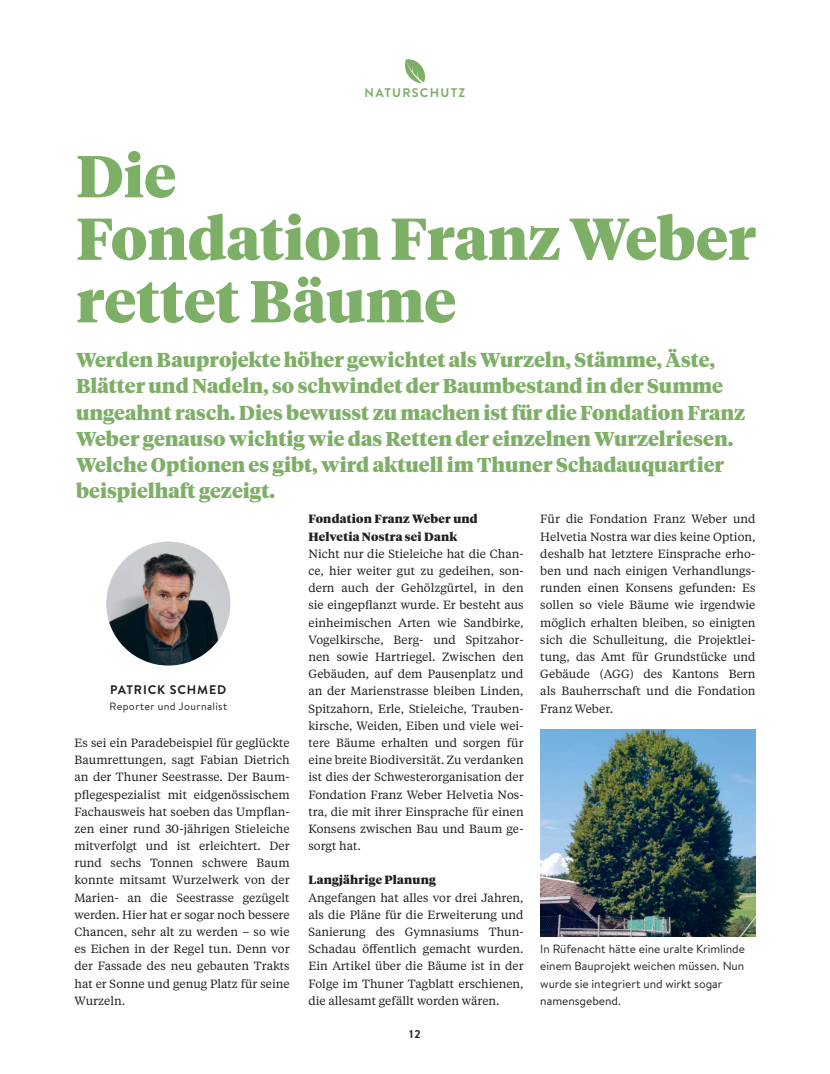
<style>
.page{position:relative;width:830px;height:1074px;background:#fff}
.page>*{position:absolute;margin:0;border:0;box-sizing:border-box;transform-origin:0 0}
.t1{font:900 58.75px/62.5px "Tiempos Headline";color:#7eaf66}
.t2{font:900 20px/26.2px "Tiempos Headline";color:#7eaf66}
.t3{font:700 12.5px "Brandon Text";letter-spacing:.07em;color:#231f20}
.t4{font:700 12.5px "Brandon Text";letter-spacing:.1em;color:#7eaf66}
.t5{font:11.88px/17.2px "Tiempos Text";color:#231f20;text-align:justify}
.t6{font:11.88px/17.2px "Brandon Text";color:#231f20}
.t7{font:900 11.88px/17.2px "Tiempos Headline";letter-spacing:.02em;color:#231f20}
.t8{font:700 11.25px "Brandon Text";color:#231f20}
.t9{font:10.62px "Brandon Text";letter-spacing:.04em;color:#231f20}
</style>
<div class="page">
<svg style="left:405px;top:59px;width:20px;height:24px"></svg>
<img style="left:106px;top:541px;width:124px;height:124px;border-radius:62px">
<img style="left:540px;top:729px;width:215px;height:207px">
<p class="t4" style="left:364px;top:83px;width:102px">NATURSCHUTZ</p>
<h1 class="t1" style="left:76px;top:143px;width:681px">Die<br>Fondation Franz Weber rettet Bäume</h1>
<p class="t2" style="left:76px;top:346px;width:670px">Werden Bauprojekte höher gewichtet als Wurzeln, Stämme, Äste, Blätter und Nadeln, so schwindet der Baumbestand in der Summe ungeahnt rasch. Dies bewusst zu machen ist für die Fondation Franz Weber genauso wichtig wie das Retten der einzelnen Wurzelriesen.<br>Welche Optionen es gibt, wird aktuell im Thuner Schadauquartier beispielhaft gezeigt.</p>
<p class="t3" style="left:110px;top:681px;width:118px">PATRICK SCHMED</p>
<p class="t9" style="left:109px;top:698px;width:119px">Reporter und Journalist</p>
<p class="t5" style="left:74px;top:733px;width:216px">Es sei ein Paradebeispiel für geglückte Baumrettungen, sagt Fabian Dietrich an der Thuner Seestrasse. Der Baum&shy;pflegespezialist mit eidgenössischem Fachausweis hat soeben das Umpflan&shy;zen einer rund 30-jährigen Stieleiche mitverfolgt und ist erleichtert. Der rund sechs Tonnen schwere Baum konnte mitsamt Wurzelwerk von der Marien- an die Seestrasse gezügelt werden. Hier hat er sogar noch bessere Chancen, sehr alt zu werden – so wie es Eichen in der Regel tun. Denn vor der Fassade des neu gebauten Trakts hat er Sonne und genug Platz für seine Wurzeln.</p>
<p class="t7" style="left:308px;top:510px;width:171px">Fondation Franz Weber und<br>Helvetia Nostra sei Dank</p>
<p class="t5" style="left:308px;top:544px;width:216px">Nicht nur die Stieleiche hat die Chan&shy;ce, hier weiter gut zu gedeihen, son&shy;dern auch der Gehölzgürtel, in den sie eingepflanzt wurde. Er besteht aus einheimischen Arten wie Sandbirke, Vogelkirsche, Berg- und Spitzahor&shy;nen sowie Hartriegel. Zwischen den Gebäuden, auf dem Pausenplatz und an der Marienstrasse bleiben Linden, Spitzahorn, Erle, Stieleiche, Trauben&shy;kirsche, Weiden, Eiben und viele wei&shy;tere Bäume erhalten und sorgen für eine breite Biodiversität. Zu verdanken ist dies der Schwesterorganisation der Fondation Franz Weber Helvetia Nos&shy;tra, die mit ihrer Einsprache für einen Konsens zwischen Bau und Baum ge&shy;sorgt hat.</p>
<p class="t7" style="left:308px;top:871px;width:129px">Langjährige Planung</p>
<p class="t5" style="left:308px;top:888px;width:216px">Angefangen hat alles vor drei Jahren, als die Pläne für die Erweiterung und Sanierung des Gymnasiums Thun-Schadau öffentlich gemacht wurden.<br>Ein Artikel über die Bäume ist in der Folge im Thuner Tagblatt erschienen, die allesamt gefällt worden wären.</p>
<p class="t8" style="left:409px;top:1026px;width:13px">12</p>
<p class="t5" style="left:540px;top:510px;width:216px">Für die Fondation Franz Weber und Helvetia Nostra war dies keine Option, deshalb hat letztere Einsprache erho&shy;ben und nach einigen Verhandlungs&shy;runden einen Konsens gefunden: Es sollen so viele Bäume wie irgendwie möglich erhalten bleiben, so einigten sich die Schulleitung, die Projektlei&shy;tung, das Amt für Grundstücke und Gebäude (AGG) des Kantons Bern als Bauherrschaft und die Fondation Franz Weber.</p>
<p class="t6" style="left:540px;top:940px;width:206px">In Rüfenacht hätte eine uralte Krimlinde einem Bauprojekt weichen müssen. Nun wurde sie integriert und wirkt sogar namensgebend.</p>
</div>
